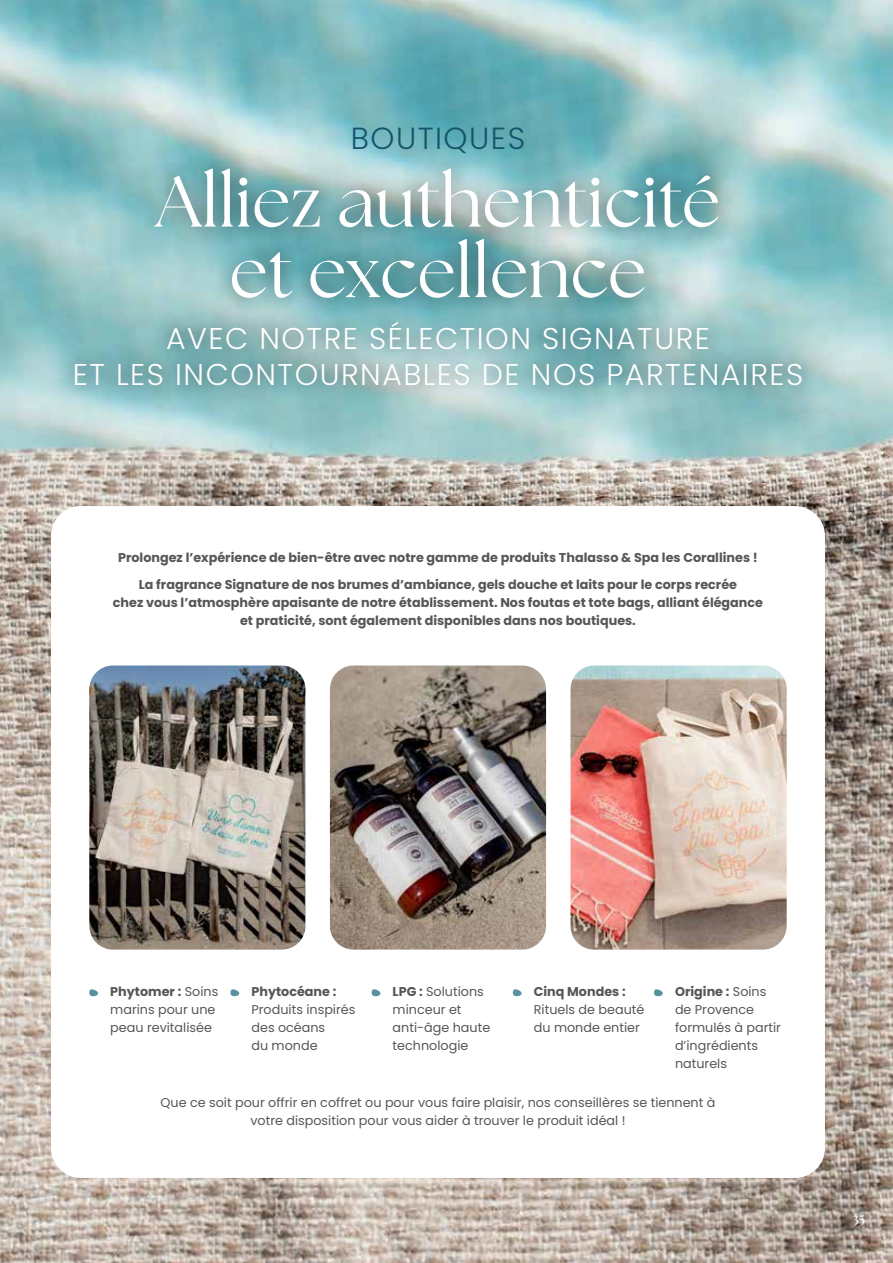
<style>
.page{position:relative;width:893px;height:1263px;background:#fff}
.page>*{position:absolute;margin:0;border:0;box-sizing:border-box;transform-origin:0 0}
.t1{font:72px/70.5px "The Seasons";color:#fff;text-align:center}
.t2{font:300 30.45px "Poppins";letter-spacing:.05em;color:#15546a}
.t3{font:300 30px/36px "Poppins";letter-spacing:.05em;color:#fff;text-align:center}
.t4{font:700 13.5px "The Seasons";color:#fff}
.t5{font:12.75px/18px "Poppins";color:#565655}
.t6{font:700 12.75px/26.5px "Poppins";color:#565655;text-align:center}
.s1{font-weight:700}
</style>
<div class="page">
<img style="left:0;top:0;width:893px;height:1263px">
<div style="left:51px;top:506px;width:774px;height:672px;background:#fff;border-radius:30px"></div>
<div style="left:57px;top:305px;width:762px;height:98px;background:#000;opacity:.6"></div>
<div style="left:139px;top:152px;width:596px;height:164px;background:#000;opacity:.6"></div>
<svg style="left:89px;top:989px;width:9px;height:7px"></svg>
<svg style="left:230px;top:989px;width:9px;height:7px"></svg>
<svg style="left:371px;top:989px;width:10px;height:7px"></svg>
<svg style="left:512px;top:989px;width:10px;height:7px"></svg>
<svg style="left:654px;top:989px;width:9px;height:7px"></svg>
<img style="left:89px;top:665px;width:216px;height:284px">
<img style="left:330px;top:665px;width:216px;height:284px">
<img style="left:570px;top:665px;width:217px;height:284px">
<div style="left:841px;top:1202px;width:37px;height:37px;background:#000;opacity:.75"></div>
<h2 class="t2" style="left:351px;top:121px;width:176px">BOUTIQUES</h2>
<h1 class="t1" style="left:155px;top:166px;width:566px">Alliez authenticité et excellence</h1>
<h3 class="t3" style="left:73px;top:320px;width:732px">AVEC NOTRE SÉLECTION SIGNATURE<br>ET LES INCONTOURNABLES DE NOS PARTENAIRES</h3>
<p class="t6" style="left:118px;top:545px;width:641px">Prolongez l’expérience de bien-être avec notre gamme de produits Thalasso &amp; Spa les Corallines !<br>La fragrance Signature de nos brumes d’ambiance, gels douche et laits pour le corps recrée</p>
<p class="t6" style="left:113px;top:593px;width:652px;line-height:18px">chez vous l’atmosphère apaisante de notre établissement. Nos foutas et tote bags, alliant élégance et praticité, sont également disponibles dans nos boutiques.</p>
<p class="t5" style="left:110px;top:983px;width:110px"><span class="s1">Phytomer :</span> Soins marins pour une peau revitalisée</p>
<p class="t6" style="left:251px;top:978px;width:86px">Phytocéane :</p>
<p class="t5" style="left:675px;top:983px;width:108px"><span class="s1">Origine :</span> Soins de Provence formulés à partir d’ingrédients naturels</p>
<p class="t5" style="left:161px;top:1094px;width:556px;text-align:center">Que ce soit pour offrir en coffret ou pour vous faire plaisir, nos conseillères se tiennent à votre disposition pour vous aider à trouver le produit idéal !</p>
<p class="t5" style="left:393px;top:983px;width:99px"><span class="s1">LPG :</span> Solutions minceur et anti-âge haute technologie</p>
<p class="t6" style="left:534px;top:978px;width:93px">Cinq Mondes :</p>
<p class="t5" style="left:251px;top:1001px;width:105px">Produits inspirés des océans<br>du monde</p>
<p class="t5" style="left:534px;top:1001px;width:112px">Rituels de beauté du monde entier</p>
<p class="t4" style="left:853px;top:1211px;width:14px">35</p>
</div>
